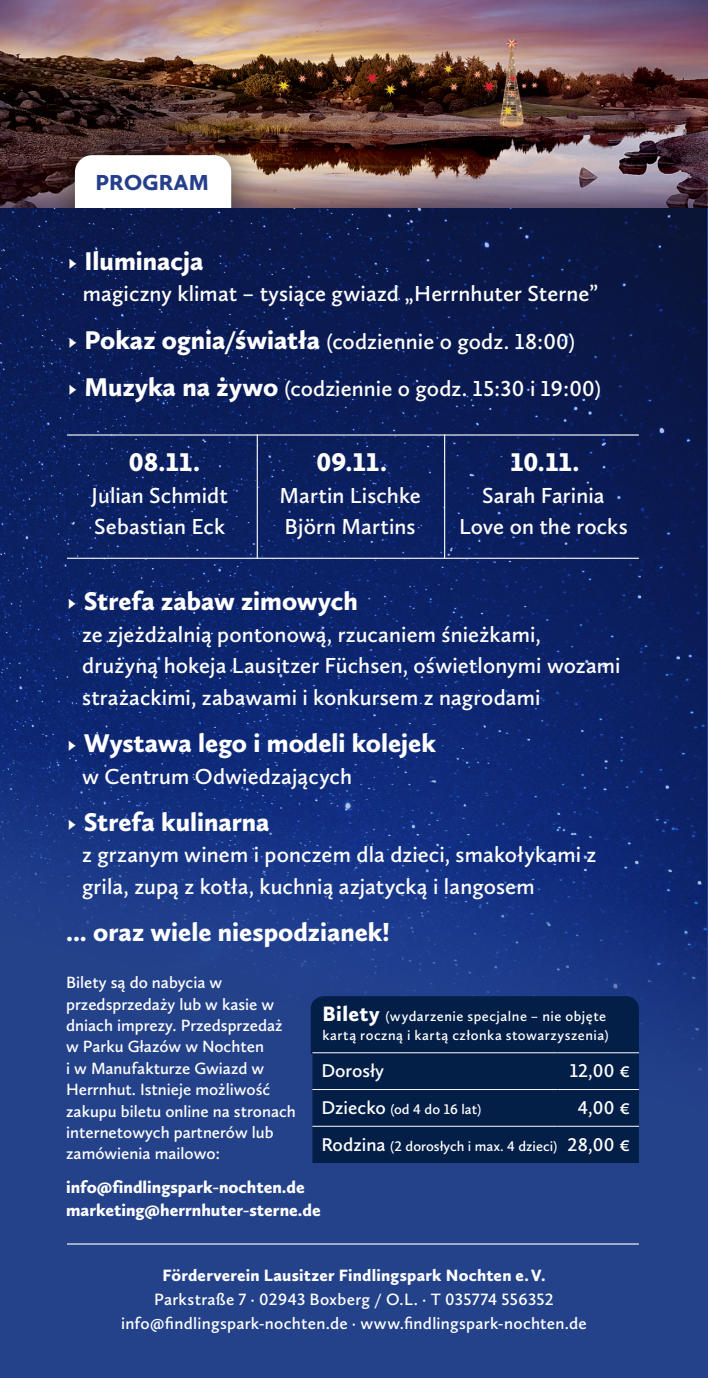
<style>
.page{position:relative;width:708px;height:1378px;background:#fff}
.page>*{position:absolute;margin:0;border:0;box-sizing:border-box;transform-origin:0 0}
.t1{font:900 26.55px "Calluna Sans";color:#fff}
.t2{font:600 22.5px/31.5px "Calluna Sans";letter-spacing:.005em;color:#fff}
.t3{font:900 22.5px "Calluna Sans";letter-spacing:.015em;color:#263f8b}
.t4{font:600 19.12px "Calluna Sans";color:#fff}
.t5{font:900 17.55px/22.5px "Calluna Sans";color:#fff}
.t6{font:600 17.1px/23.6px "Calluna Sans";letter-spacing:.015em;color:#fff;text-align:center}
.t7{font:900 17.1px "Calluna Sans";letter-spacing:.015em;color:#fff}
.t8{font:600 16.88px/21.4px "Calluna Sans";color:#fff}
.t9{font:600 14.4px/18.7px "Calluna Sans";letter-spacing:.035em;color:#fff}
.t10{font:600 14.4px "Calluna Sans";color:#fff}
.s1{font-size:18px}
.s2{font-weight:900;font-size:18px}
.s3{font-weight:900;font-size:26.55px}
.s4{font-weight:900;font-size:21.6px}
.s5{font-size:19.12px}
</style>
<div class="page">
<img style="left:0;top:0;width:708px;height:209px">
<svg style="left:0;top:137px;width:707px;height:28px"></svg>
<svg style="left:0;top:165px;width:707px;height:44px"></svg>
<div style="left:45px;top:125px;width:217px;height:159px;background:#231f20;opacity:.75"></div>
<div style="left:75px;top:155px;width:156px;height:98px;background:#fff;border-radius:17px"></div>
<img style="left:0;top:209px;width:706px;height:1169px">
<hr style="left:67px;top:1243px;width:572px;height:1px;background:#fff">
<div style="left:311px;top:996px;width:328px;height:167px;background:#031e47"></div>
<hr style="left:312px;top:1052px;width:246px;height:1px;background:#fff">
<hr style="left:558px;top:1052px;width:81px;height:1px;background:#fff">
<hr style="left:312px;top:1089px;width:246px;height:1px;background:#fff">
<hr style="left:558px;top:1089px;width:81px;height:1px;background:#fff">
<hr style="left:312px;top:1126px;width:246px;height:1px;background:#fff">
<hr style="left:558px;top:1126px;width:81px;height:1px;background:#fff">
<hr style="left:67px;top:558px;width:572px;height:1px;background:#fff">
<hr style="left:67px;top:434px;width:572px;height:1px;background:#fff">
<hr style="left:444px;top:434px;width:1px;height:125px;background:#fff">
<hr style="left:257px;top:434px;width:1px;height:125px;background:#fff">
<p class="t3" style="left:95px;top:169px;width:115px">PROGRAM</p>
<p class="t1" style="left:67px;top:244px;width:138px"><span class="s1">►</span> Iluminacja</p>
<p class="t2" style="left:67px;top:270px;width:536px;line-height:47.5px;text-indent:16px">magiczny klimat – tysiące gwiazd „Herrnhuter Sterne” <span class="s2">►</span> <span class="s3">Pokaz ognia/światła</span> (codziennie o godz. 18:00)<br><span class="s2">►</span> <span class="s3">Muzyka na żywo</span> (codziennie o godz. 15:30 i 19:00)</p>
<p class="t1" style="left:129px;top:446px;width:72px">08.11.</p>
<p class="t2" style="left:92px;top:479px;width:138px">Julian Schmidt<br>Sebastian Eck</p>
<p class="t1" style="left:316px;top:446px;width:72px">09.11.</p>
<p class="t2" style="left:279px;top:479px;width:143px">Martin Lischke<br>Björn Martins</p>
<p class="t1" style="left:510px;top:446px;width:70px">10.11.</p>
<p class="t2" style="left:459px;top:479px;width:170px;text-align:center">Sarah Farinia<br>Love on the rocks</p>
<p class="t1" style="left:66px;top:584px;width:293px"><span class="s1">►</span> Strefa zabaw zimowych</p>
<p class="t2" style="left:82px;top:618px;width:540px">ze zjeżdżalnią pontonową, rzucaniem śnieżkami, drużyną hokeja Lausitzer Füchsen, oświetlonymi wozami strażackimi, zabawami i konkursem z nagrodami</p>
<p class="t1" style="left:66px;top:726px;width:371px"><span class="s1">►</span> Wystawa lego i modeli kolejek</p>
<p class="t2" style="left:82px;top:760px;width:271px">w Centrum Odwiedzających</p>
<p class="t1" style="left:66px;top:805px;width:205px"><span class="s1">►</span> Strefa kulinarna</p>
<p class="t2" style="left:82px;top:839px;width:516px">z grzanym winem i ponczem dla dzieci, smakołykami z grila, zupą z kotła, kuchnią azjatycką i langosem</p>
<p class="t1" style="left:66px;top:916px;width:325px">... oraz wiele niespodzianek!</p>
<p class="t8" style="left:66px;top:971px;width:231px">Bilety są do nabycia w przedsprzedaży lub w kasie w dniach imprezy. Przedsprzedaż w Parku Głazów w Nochten<br>i w Manufakturze Gwiazd w<br>Herrnhut. Istnieje możliwość zakupu biletu online na stronach internetowych partnerów lub zamówienia mailowo:</p>
<p class="t5" style="left:66px;top:1175px;width:256px">info@findlingspark-nochten.de marketing@herrnhuter-sterne.de</p>
<p class="t9" style="left:322px;top:1007px;width:288px"><span class="s4">Bilety</span> (wydarzenie specjalne – nie objęte kartą roczną i kartą członka stowarzyszenia)</p>
<p class="t4" style="left:321px;top:1059px;width:64px">Dorosły</p>
<p class="t4" style="left:570px;top:1059px;width:62px">12,00 €</p>
<p class="t9" style="left:321px;top:1099px;width:161px"><span class="s5">Dziecko</span> (od 4 do 16 lat)</p>
<p class="t4" style="left:578px;top:1096px;width:54px">4,00 €</p>
<p class="t10" style="left:321px;top:1137px;width:310px"><span class="s5">Rodzina</span> (2 dorosłych i max. 4 dzieci) <span class="s5">28,00 €</span></p>
<p class="t7" style="left:162px;top:1265px;width:385px">Förderverein Lausitzer Findlingspark Nochten e. V.</p>
<p class="t6" style="left:121px;top:1287px;width:467px">Parkstraße 7 · 02943 Boxberg / O.L. · T 035774 556352 info@findlingspark-nochten.de · www.findlingspark-nochten.de</p>
</div>
